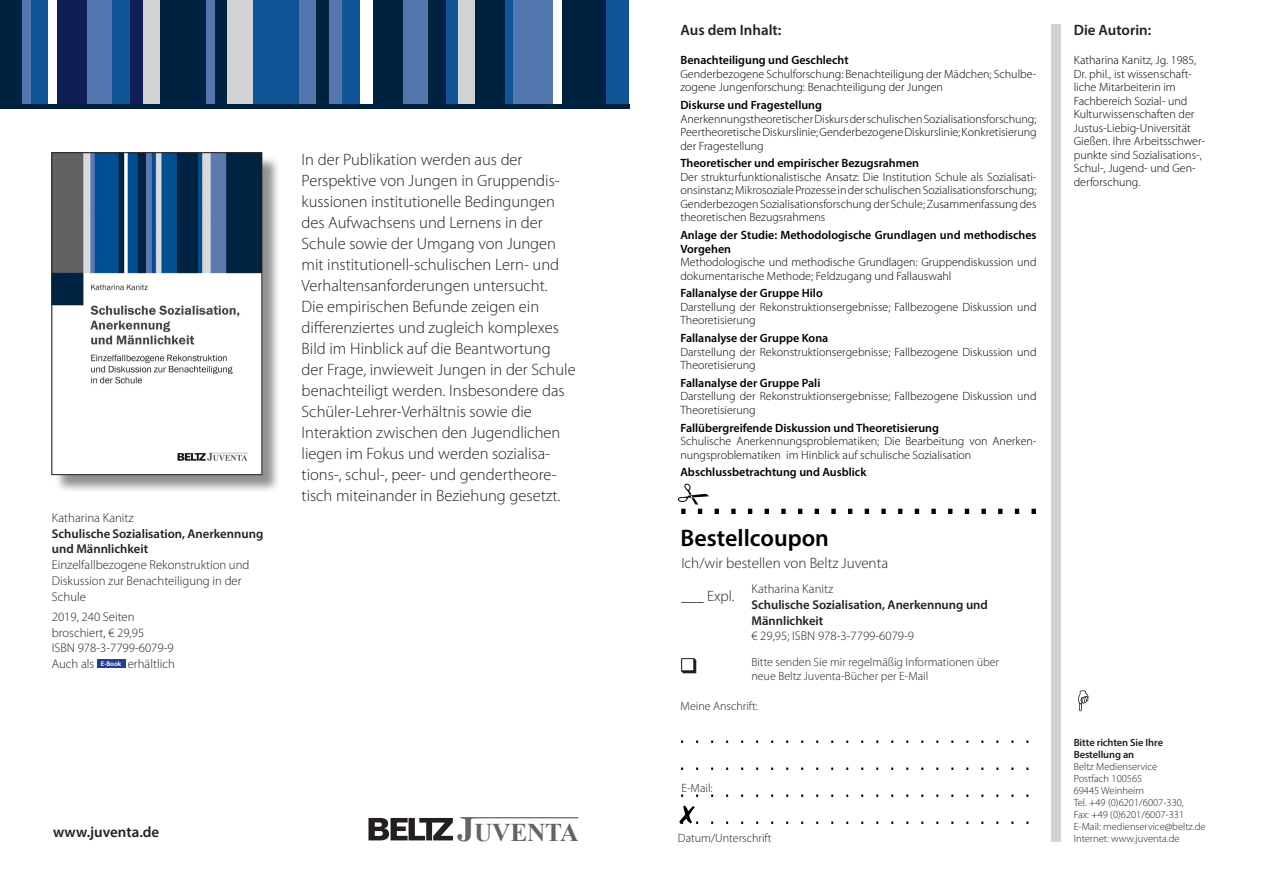
<style>
.page{position:relative;width:1263px;height:893px;background:#fff}
.page>*{position:absolute;margin:0;border:0;box-sizing:border-box;transform-origin:0 0}
.t1{font:700 25.5px "Times New Roman";letter-spacing:-.01em;color:#636366}
.t2{font:600 24px "Myriad Pro";color:#000}
.t3{font:300 16.5px/21px "Myriad Pro";color:#231f20}
.t4{font:300 15px "Myriad Pro";color:#231f20}
.t5{font:600 15px "Myriad Pro";color:#231f20}
.t6{font:300 12.75px/15.8px "Myriad Pro";color:#231f20}
.t7{font:600 12.75px/15.8px "Myriad Pro";color:#231f20}
.t8{font:300 12px/13.5px "Myriad Pro";color:#000}
.t9{font:600 12px/13.5px "Myriad Pro";color:#000}
.t10{font:300 12px/13.5px "Myriad Pro";color:#231f20}
.t11{font:300 10.5px/12px "Myriad Pro";color:#231f20}
.t12{font:600 10.5px/12px "Myriad Pro";letter-spacing:-.01em;color:#231f20}
.s1{font-weight:600;font-size:6.75px;color:#fff}
.s2{font-size:34.5px}
</style>
<div class="page">
<div style="left:1051px;top:24px;width:9px;height:818px;background:#d1d2d4"></div>
<svg style="left:1078px;top:690px;width:10px;height:21px"></svg>
<hr style="left:460px;top:817px;width:118px;height:1px;background:#636366">
<svg style="left:368px;top:818px;width:85px;height:22px"></svg>
<svg style="left:679px;top:806px;width:19px;height:18px"></svg>
<svg style="left:678px;top:484px;width:41px;height:30px"></svg>
<svg style="left:731px;top:509px;width:5px;height:5px"></svg>
<svg style="left:748px;top:509px;width:4px;height:5px"></svg>
<svg style="left:765px;top:509px;width:4px;height:5px"></svg>
<svg style="left:781px;top:509px;width:5px;height:5px"></svg>
<svg style="left:798px;top:509px;width:4px;height:5px"></svg>
<svg style="left:815px;top:509px;width:4px;height:5px"></svg>
<svg style="left:831px;top:509px;width:5px;height:5px"></svg>
<svg style="left:848px;top:509px;width:4px;height:5px"></svg>
<svg style="left:865px;top:509px;width:4px;height:5px"></svg>
<svg style="left:881px;top:509px;width:5px;height:5px"></svg>
<svg style="left:898px;top:509px;width:4px;height:5px"></svg>
<svg style="left:915px;top:509px;width:4px;height:5px"></svg>
<svg style="left:931px;top:509px;width:5px;height:5px"></svg>
<svg style="left:948px;top:509px;width:4px;height:5px"></svg>
<svg style="left:965px;top:509px;width:4px;height:5px"></svg>
<svg style="left:981px;top:509px;width:5px;height:5px"></svg>
<svg style="left:998px;top:509px;width:4px;height:5px"></svg>
<svg style="left:1015px;top:509px;width:4px;height:5px"></svg>
<svg style="left:1031px;top:509px;width:5px;height:5px"></svg>
<svg style="left:681px;top:658px;width:15px;height:15px"></svg>
<div style="left:97px;top:660px;width:28px;height:8px;background:#253f8e"></div>
<div style="left:54px;top:155px;width:227px;height:338px;background:#231f20;opacity:.5"></div>
<img style="left:54px;top:154px;width:206px;height:319px">
<div style="left:52px;top:152px;width:210px;height:323px;border:1px solid #231f20"></div>
<div style="left:605px;top:0;width:24px;height:105px;background:#115597"></div>
<div style="left:561px;top:0;width:44px;height:105px;background:#002241"></div>
<div style="left:253px;top:0;width:47px;height:105px;background:#115597"></div>
<div style="left:227px;top:0;width:26px;height:105px;background:#d1d2d4"></div>
<div style="left:215px;top:0;width:12px;height:105px;background:#002241"></div>
<div style="left:206px;top:0;width:9px;height:105px;background:#5376ae"></div>
<div style="left:159px;top:0;width:47px;height:105px;background:#002241"></div>
<div style="left:142px;top:0;width:17px;height:105px;background:#d1d2d4"></div>
<div style="left:130px;top:0;width:13px;height:105px;background:#0f1e54"></div>
<div style="left:87px;top:0;width:26px;height:105px;background:#5376ae"></div>
<div style="left:31px;top:0;width:17px;height:105px;background:#115597"></div>
<div style="left:57px;top:0;width:30px;height:105px;background:#0f1e54"></div>
<div style="left:475px;top:0;width:31px;height:105px;background:#002241"></div>
<div style="left:19px;top:0;width:12px;height:105px;background:#5376ae"></div>
<div style="left:113px;top:0;width:17px;height:105px;background:#115597"></div>
<div style="left:300px;top:0;width:17px;height:105px;background:#5376ae"></div>
<div style="left:316px;top:0;width:13px;height:105px;background:#002241"></div>
<div style="left:458px;top:0;width:17px;height:105px;background:#d1d2d4"></div>
<div style="left:445px;top:0;width:13px;height:105px;background:#115597"></div>
<div style="left:402px;top:0;width:26px;height:105px;background:#5376ae"></div>
<div style="left:342px;top:0;width:17px;height:105px;background:#115597"></div>
<div style="left:373px;top:0;width:29px;height:105px;background:#002241"></div>
<div style="left:329px;top:0;width:13px;height:105px;background:#5376ae"></div>
<div style="left:428px;top:0;width:17px;height:105px;background:#002241"></div>
<div style="left:505px;top:0;width:9px;height:105px;background:#115597"></div>
<div style="left:513px;top:0;width:40px;height:105px;background:#5376ae"></div>
<div style="left:0;top:0;width:21px;height:106px;background:#002241"></div>
<div style="left:0;top:104px;width:629px;height:5px;background:#002241"></div>
<p class="t6" style="left:52px;top:510px;width:83px">Katharina Kanitz</p>
<p class="t7" style="left:52px;top:525px;width:213px">Schulische Sozialisation, Anerkennung und Männlichkeit</p>
<p class="t6" style="left:52px;top:557px;width:199px">Einzelfallbezogene Rekonstruktion und<br>Diskussion zur Benachteiligung in der<br>Schule</p>
<p class="t6" style="left:52px;top:609px;width:125px">2019, 240 Seiten broschiert, € 29,95<br>ISBN 978-3-7799-6079-9<br>Auch als <span class="s1">E-Book</span> erhältlich</p>
<p class="t3" style="left:302px;top:149px;width:276px">In der Publikation werden aus der Perspektive von Jungen in Gruppendis&shy;kussionen institutionelle Bedingungen des Aufwachsens und Lernens in der Schule sowie der Umgang von Jungen mit institutionell-schulischen Lern- und Verhaltensanforderungen untersucht.<br>Die empirischen Befunde zeigen ein differenziertes und zugleich komplexes Bild im Hinblick auf die Beantwortung der Frage, inwieweit Jungen in der Schule benachteiligt werden. Insbesondere das Schüler-Lehrer-Verhältnis sowie die Interaktion zwischen den Jugendlichen liegen im Fokus und werden sozialisa&shy;tions-, schul-, peer- und gendertheore&shy;tisch miteinander in Beziehung gesetzt.</p>
<p class="t5" style="left:53px;top:822px;width:108px">www.juventa.de</p>
<h1 class="t1" style="left:457px;top:814px;width:123px"><span class="s2">J</span>UVENTA</h1>
<p class="t5" style="left:681px;top:21px;width:102px">Aus dem Inhalt:</p>
<p class="t5" style="left:1074px;top:21px;width:79px">Die Autorin:</p>
<p class="t9" style="left:680px;top:53px;width:170px">Benachteiligung und Geschlecht</p>
<p class="t8" style="left:680px;top:67px;width:358px">Genderbezogene Schulforschung: Benachteiligung der Mädchen; Schulbe&shy;zogene Jungenforschung: Benachteiligung der Jungen</p>
<p class="t9" style="left:680px;top:98px;width:143px">Diskurse und Fragestellung</p>
<p class="t8" style="left:680px;top:112px;width:358px;text-align:justify">Anerkennungstheoretischer Diskurs der schulischen Sozialisationsforschung; Peertheoretische Diskurslinie; Genderbezogene Diskurslinie; Konkretisierung der Fragestellung</p>
<p class="t9" style="left:680px;top:156px;width:240px">Theoretischer und empirischer Bezugsrahmen</p>
<p class="t8" style="left:680px;top:170px;width:358px;text-align:justify">Der strukturfunktionalistische Ansatz: Die Institution Schule als Sozialisati&shy;onsinstanz; Mikrosoziale Prozesse in der schulischen Sozialisationsforschung; Genderbezogen Sozialisationsforschung der Schule; Zusammenfassung des theoretischen Bezugsrahmens</p>
<p class="t9" style="left:680px;top:228px;width:358px">Anlage der Studie: Methodologische Grundlagen und methodisches<br>Vorgehen</p>
<p class="t8" style="left:680px;top:255px;width:358px">Methodologische und methodische Grundlagen: Gruppendiskussion und dokumentarische Methode; Feldzugang und Fallauswahl</p>
<p class="t9" style="left:680px;top:286px;width:144px">Fallanalyse der Gruppe Hilo</p>
<p class="t8" style="left:680px;top:300px;width:358px">Darstellung der Rekonstruktionsergebnisse; Fallbezogene Diskussion und<br>Theoretisierung</p>
<p class="t9" style="left:680px;top:331px;width:149px">Fallanalyse der Gruppe Kona</p>
<p class="t8" style="left:680px;top:345px;width:358px">Darstellung der Rekonstruktionsergebnisse; Fallbezogene Diskussion und<br>Theoretisierung</p>
<p class="t9" style="left:680px;top:376px;width:142px">Fallanalyse der Gruppe Pali</p>
<p class="t8" style="left:680px;top:390px;width:358px">Darstellung der Rekonstruktionsergebnisse; Fallbezogene Diskussion und<br>Theoretisierung</p>
<p class="t9" style="left:680px;top:420px;width:260px">Fallübergreifende Diskussion und Theoretisierung</p>
<p class="t8" style="left:680px;top:434px;width:358px">Schulische Anerkennungsproblematiken; Die Bearbeitung von Anerken&shy;nungsproblematiken im Hinblick auf schulische Sozialisation</p>
<p class="t9" style="left:680px;top:465px;width:188px">Abschlussbetrachtung und Ausblick</p>
<p class="t8" style="left:1074px;top:54px;width:133px">Katharina Kanitz, Jg. 1985,<br>Dr. phil., ist wissenschaft&shy;liche Mitarbeiterin im<br>Fachbereich Sozial- und<br>Kulturwissenschaften der<br>Justus-Liebig-Universität<br>Gießen. Ihre Arbeitsschwer&shy;punkte sind Sozialisations-,<br>Schul-, Jugend- und Gen&shy;derforschung.</p>
<h2 class="t2" style="left:681px;top:523px;width:150px">Bestellcoupon</h2>
<p class="t4" style="left:681px;top:555px;width:208px">Ich/wir bestellen von Beltz Juventa</p>
<p class="t4" style="left:681px;top:588px;width:54px">___ Expl.</p>
<p class="t6" style="left:751px;top:581px;width:83px">Katharina Kanitz</p>
<p class="t7" style="left:751px;top:596px;width:238px">Schulische Sozialisation, Anerkennung und<br>Männlichkeit</p>
<p class="t6" style="left:751px;top:628px;width:164px">€ 29,95; ISBN 978-3-7799-6079-9</p>
<p class="t10" style="left:751px;top:656px;width:249px">Bitte senden Sie mir regelmäßig Informationen über neue Beltz Juventa-Bücher per E-Mail</p>
<p class="t10" style="left:681px;top:700px;width:79px">Meine Anschrift:</p>
<p class="t12" style="left:1074px;top:736px;width:91px">Bitte richten Sie Ihre<br>Bestellung an</p>
<p class="t11" style="left:1074px;top:761px;width:133px">Beltz Medienservice<br>Postfach 100565<br>69445 Weinheim<br>Tel. +49 (0)6201/6007-330,<br>Fax: +49 (0)6201/6007-331<br>E-Mail: medienservice@beltz.de</p>
<p class="t10" style="left:681px;top:782px;width:33px">E-Mail:</p>
<p class="t10" style="left:678px;top:831px;width:95px">Datum/Unterschrift</p>
<p class="t11" style="left:1074px;top:833px;width:107px">Internet: www.juventa.de</p>
</div>
